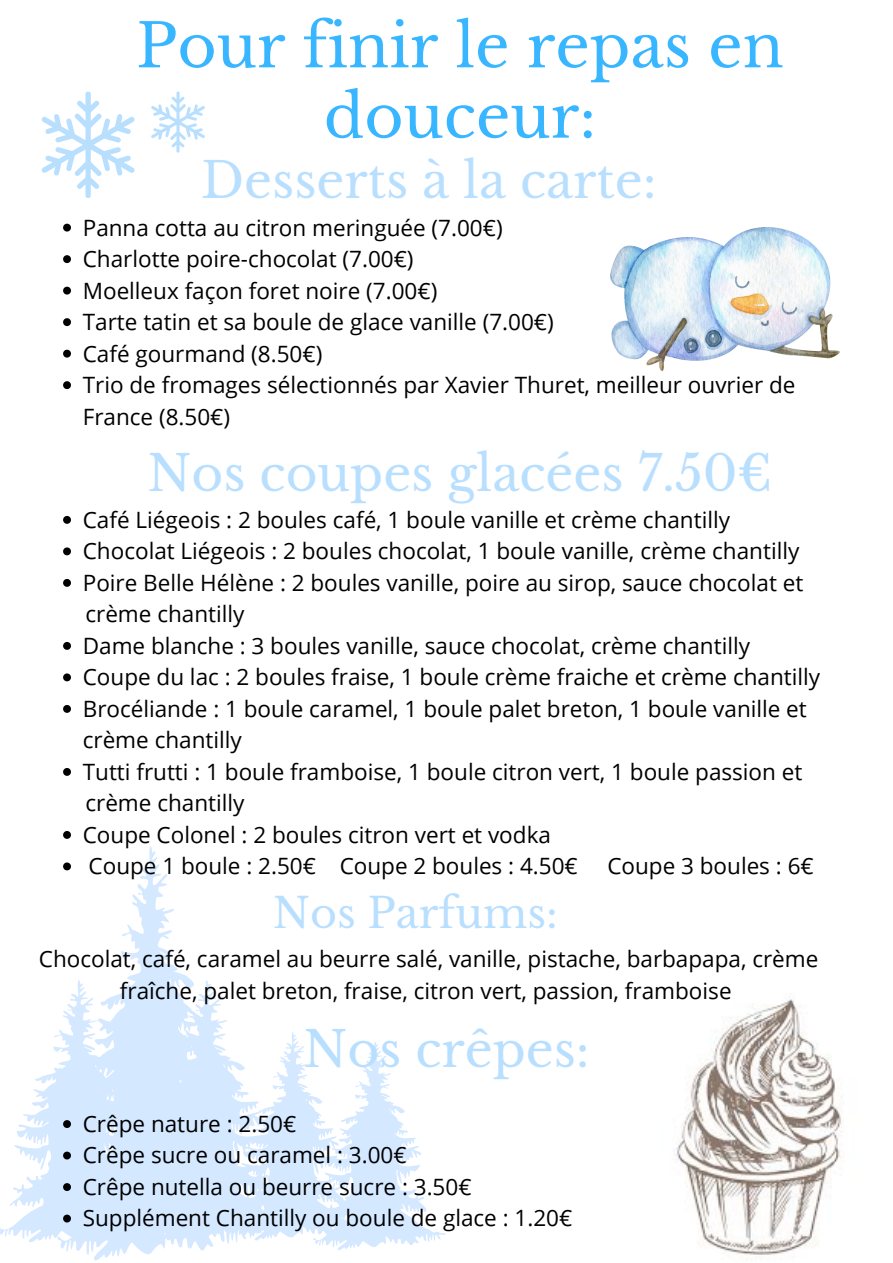
<style>
.page{position:relative;width:893px;height:1263px;background:#fff}
.page>*{position:absolute;margin:0;border:0;box-sizing:border-box;transform-origin:0 0}
.t1{font:60px/70.3px "Libre Baskerville";color:#38b6ff;text-align:center}
.t2{font:48.75px "Libre Baskerville";color:#b9dfff}
.t3{font:41.25px "Libre Baskerville";color:#b9dfff}
.t4{font:22.5px/31.5px "Open Sans";color:#000}
</style>
<div class="page">
<svg style="left:0;top:846px;width:446px;height:415px"></svg>
<svg style="left:63px;top:516px;width:8px;height:8px"></svg>
<svg style="left:63px;top:547px;width:8px;height:8px"></svg>
<svg style="left:63px;top:579px;width:8px;height:8px"></svg>
<svg style="left:63px;top:642px;width:8px;height:8px"></svg>
<svg style="left:63px;top:673px;width:8px;height:8px"></svg>
<svg style="left:63px;top:705px;width:8px;height:8px"></svg>
<svg style="left:63px;top:768px;width:8px;height:8px"></svg>
<svg style="left:63px;top:831px;width:8px;height:8px"></svg>
<svg style="left:63px;top:862px;width:8px;height:8px"></svg>
<img style="left:610px;top:228px;width:229px;height:142px">
<img style="left:674px;top:996px;width:168px;height:259px">
<svg style="left:63px;top:224px;width:8px;height:8px"></svg>
<svg style="left:63px;top:255px;width:8px;height:8px"></svg>
<svg style="left:63px;top:287px;width:8px;height:8px"></svg>
<svg style="left:63px;top:318px;width:8px;height:8px"></svg>
<svg style="left:63px;top:350px;width:8px;height:8px"></svg>
<svg style="left:63px;top:381px;width:8px;height:8px"></svg>
<svg style="left:63px;top:1120px;width:8px;height:8px"></svg>
<svg style="left:63px;top:1151px;width:8px;height:8px"></svg>
<svg style="left:63px;top:1183px;width:8px;height:8px"></svg>
<svg style="left:63px;top:1214px;width:8px;height:8px"></svg>
<svg style="left:41px;top:91px;width:94px;height:107px"></svg>
<svg style="left:151px;top:91px;width:54px;height:62px"></svg>
<p class="t1" style="left:136px;top:11px;width:649px">Pour finir le repas en douceur:</p>
<p class="t2" style="left:201px;top:151px;width:457px">Desserts à la carte:</p>
<p class="t4" style="left:83px;top:211px;width:421px">Panna cotta au citron meringuée (7.00€)</p>
<p class="t4" style="left:83px;top:242px;width:332px">Charlotte poire-chocolat (7.00€)</p>
<p class="t4" style="left:83px;top:274px;width:356px">Moelleux façon foret noire (7.00€)</p>
<p class="t4" style="left:83px;top:305px;width:472px">Tarte tatin et sa boule de glace vanille (7.00€)</p>
<p class="t4" style="left:83px;top:337px;width:241px">Café gourmand (8.50€)</p>
<p class="t4" style="left:83px;top:368px;width:714px">Trio de fromages sélectionnés par Xavier Thuret, meilleur ouvrier de<br>France (8.50€)</p>
<h1 class="t2" style="left:148px;top:443px;width:626px">Nos coupes glacées 7.50€</h1>
<p class="t4" style="left:83px;top:503px;width:649px">Café Liégeois : 2 boules café, 1 boule vanille et crème chantilly</p>
<p class="t4" style="left:83px;top:535px;width:718px">Chocolat Liégeois : 2 boules chocolat, 1 boule vanille, crème chantilly</p>
<h2 class="t4" style="left:83px;top:566px;width:722px">Poire Belle Hélène : 2 boules vanille, poire au sirop, sauce chocolat et</h2>
<p class="t4" style="left:85px;top:598px;width:160px">crème chantilly</p>
<p class="t4" style="left:83px;top:629px;width:669px">Dame blanche : 3 boules vanille, sauce chocolat, crème chantilly</p>
<p class="t4" style="left:83px;top:661px;width:739px">Coupe du lac : 2 boules fraise, 1 boule crème fraiche et crème chantilly</p>
<p class="t4" style="left:83px;top:692px;width:725px">Brocéliande : 1 boule caramel, 1 boule palet breton, 1 boule vanille et crème chantilly</p>
<p class="t4" style="left:83px;top:755px;width:721px">Tutti frutti : 1 boule framboise, 1 boule citron vert, 1 boule passion et</p>
<p class="t4" style="left:85px;top:787px;width:160px">crème chantilly</p>
<p class="t4" style="left:83px;top:818px;width:470px">Coupe Colonel : 2 boules citron vert et vodka</p>
<h2 class="t4" style="left:89px;top:850px;width:491px">Coupe 1 boule : 2.50€ Coupe 2 boules : 4.50€</h2>
<h2 class="t4" style="left:607px;top:850px;width:208px">Coupe 3 boules : 6€</h2>
<p class="t3" style="left:273px;top:888px;width:286px">Nos Parfums:</p>
<p class="t4" style="left:39px;top:943px;width:781px;text-align:center">Chocolat, café, caramel au beurre salé, vanille, pistache, barbapapa, crème fraîche, palet breton, fraise, citron vert, passion, framboise</p>
<p class="t2" style="left:303px;top:1019px;width:288px">Nos crêpes:</p>
<h3 class="t4" style="left:83px;top:1107px;width:215px">Crêpe nature : 2.50€</h3>
<p class="t4" style="left:83px;top:1139px;width:325px">Crêpe sucre ou caramel : 3.00€</p>
<p class="t4" style="left:83px;top:1170px;width:390px">Crêpe nutella ou beurre sucre : 3.50€</p>
<p class="t4" style="left:83px;top:1202px;width:491px">Supplément Chantilly ou boule de glace : 1.20€</p>
</div>
